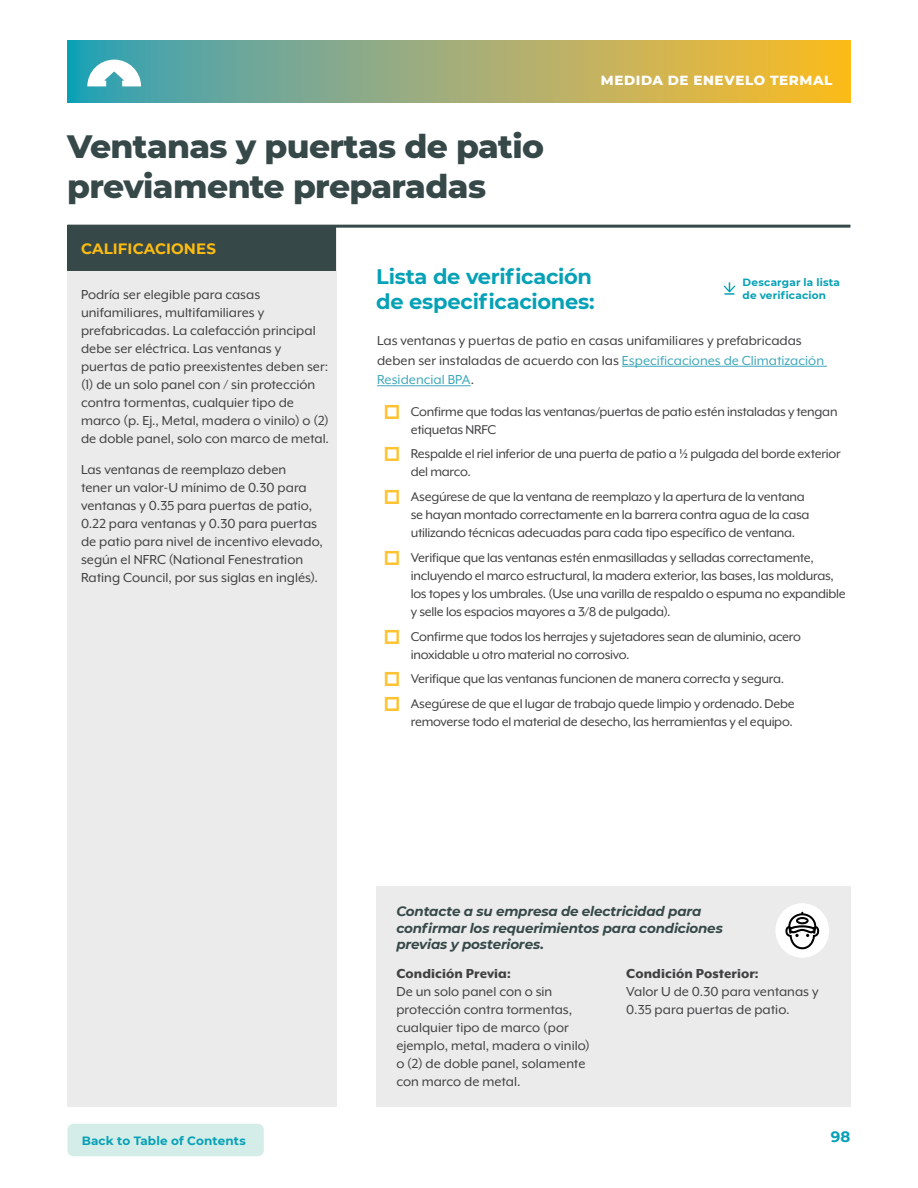
<style>
.page{position:relative;width:918px;height:1188px;background:#fff}
.page>*{position:absolute;margin:0;border:0;box-sizing:border-box;transform-origin:0 0}
.t1{font:800 33px/39.6px "Montserrat";letter-spacing:-.02em;color:#364848}
.t2{font:700 21px/25.2px "Montserrat";letter-spacing:-.015em;color:#06a1b6}
.t3{font:15px/18px "Mr Eaves XL Mod OT";color:#414042}
.t4{font:800 15px "Mr Eaves XL Mod OT";letter-spacing:.005em;color:#414042}
.t5{font:700 15px "Montserrat";letter-spacing:.005em;color:#febc11}
.t6{font:700 15px "Montserrat";color:#06a1b6}
.t7{font:14.7px/18px "Mr Eaves XL Mod OT";letter-spacing:-.02em;color:#414042}
.t8{font:italic 700 13.5px/16.5px "Montserrat";letter-spacing:-.015em;color:#364848}
.t9{font:800 13.5px "Montserrat";letter-spacing:.045em;color:#fff}
.t10{font:700 12px "Montserrat";letter-spacing:.01em;color:#06a1b6}
.t11{font:700 10.5px/12.6px "Montserrat";letter-spacing:.015em;color:#06a1b6}
.s1{color:#3fa8bb}
.s2{font-family:"Cooper Hewitt";font-weight:700;font-size:18px;color:#fec232}
</style>
<div class="page">
<svg style="left:68px;top:41px;width:782px;height:61px;background:#a1ae72"></svg>
<svg style="left:87px;top:60px;width:54px;height:26px"></svg>
<div style="left:67px;top:1124px;width:197px;height:32px;background:#d5ede9;border-radius:6px"></div>
<div style="left:68px;top:227px;width:269px;height:880px;background:#ebebeb"></div>
<div style="left:68px;top:226px;width:268px;height:45px;background:#364848"></div>
<hr style="left:622px;top:366px;width:205px;height:1px;background:#3fa8bb">
<hr style="left:377px;top:385px;width:94px;height:1px;background:#3fa8bb">
<div style="left:376px;top:886px;width:474px;height:221px;background:#ebebeb"></div>
<div style="left:775px;top:903px;width:54px;height:55px;background:#fff;border-radius:50%"></div>
<svg style="left:785px;top:912px;width:34px;height:37px"></svg>
<hr style="left:67px;top:225px;width:783px;height:3px;background:#364848">
<svg style="left:723px;top:282px;width:13px;height:13px"></svg>
<h1 class="t1" style="left:67px;top:125px;width:478px">Ventanas y puertas de patio previamente preparadas</h1>
<p class="t9" style="left:601px;top:71px;width:233px">MEDIDA DE ENEVELO TERMAL</p>
<p class="t5" style="left:81px;top:237px;width:136px">CALIFICACIONES</p>
<p class="t3" style="left:81px;top:285px;width:250px">Podría ser elegible para casas unifamiliares, multifamiliares y prefabricadas. La calefacción principal debe ser eléctrica. Las ventanas y puertas de patio preexistentes deben ser: (1) de un solo panel con / sin protección contra tormentas, cualquier tipo de marco (p. Ej., Metal, madera o vinilo) o (2) de doble panel, solo con marco de metal.</p>
<p class="t3" style="left:81px;top:461px;width:243px">Las ventanas de reemplazo deben<br>tener un valor-U mínimo de 0.30 para ventanas y 0.35 para puertas de patio, 0.22 para ventanas y 0.30 para puertas de patio para nivel de incentivo elevado, según el NFRC (National Fenestration Rating Council, por sus siglas en inglés).</p>
<h2 class="t2" style="left:376px;top:263px;width:220px">Lista de verificación de especificaciones:</h2>
<p class="t3" style="left:377px;top:331px;width:449px;line-height:19.5px">Las ventanas y puertas de patio en casas unifamiliares y prefabricadas deben ser instaladas de acuerdo con las <span class="s1">Especificaciones de Climatización<br>Residencial BPA</span>.</p>
<p class="t7" style="left:411px;top:402px;width:428px;text-indent:-27px"><span class="s2">□</span> Confirme que todas las ventanas/puertas de patio estén instaladas y tengan etiquetas NRFC</p>
<p class="t7" style="left:411px;top:445px;width:431px;text-indent:-27px"><span class="s2">□</span> Respalde el riel inferior de una puerta de patio a ½ pulgada del borde exterior del marco.</p>
<p class="t7" style="left:411px;top:488px;width:400px;text-indent:-27px"><span class="s2">□</span> Asegúrese de que la ventana de reemplazo y la apertura de la ventana se hayan montado correctamente en la barrera contra agua de la casa utilizando técnicas adecuadas para cada tipo específico de ventana.</p>
<p class="t7" style="left:411px;top:549px;width:436px;text-indent:-27px"><span class="s2">□</span> Verifique que las ventanas estén enmasilladas y selladas correctamente, incluyendo el marco estructural, la madera exterior, las bases, las molduras, los topes y los umbrales. (Use una varilla de respaldo o espuma no expandible y selle los espacios mayores a 3/8 de pulgada).</p>
<p class="t7" style="left:411px;top:627px;width:392px;text-indent:-27px"><span class="s2">□</span> Confirme que todos los herrajes y sujetadores sean de aluminio, acero inoxidable u otro material no corrosivo.</p>
<p class="t7" style="left:384px;top:670px;width:402px"><span class="s2">□</span> Verifique que las ventanas funcionen de manera correcta y segura.</p>
<p class="t7" style="left:384px;top:695px;width:413px;text-align:right"><span class="s2">□</span> Asegúrese de que el lugar de trabajo quede limpio y ordenado. Debe removerse todo el material de desecho, las herramientas y el equipo.</p>
<p class="t11" style="left:743px;top:276px;width:99px">Descargar la lista de verificacion</p>
<p class="t8" style="left:396px;top:903px;width:328px">Contacte a su empresa de electricidad para confirmar los requerimientos para condiciones previas y posteriores.</p>
<p class="t4" style="left:396px;top:965px;width:116px">Condición Previa:</p>
<p class="t3" style="left:396px;top:983px;width:195px">De un solo panel con o sin protección contra tormentas, cualquier tipo de marco (por ejemplo, metal, madera o vinilo) o (2) de doble panel, solamente con marco de metal.</p>
<p class="t4" style="left:626px;top:965px;width:134px">Condición Posterior:</p>
<p class="t3" style="left:626px;top:983px;width:194px">Valor U de 0.30 para ventanas y<br>0.35 para puertas de patio.</p>
<p class="t10" style="left:82px;top:1133px;width:166px">Back to Table of Contents</p>
<p class="t6" style="left:831px;top:1126px;width:21px">98</p>
</div>
